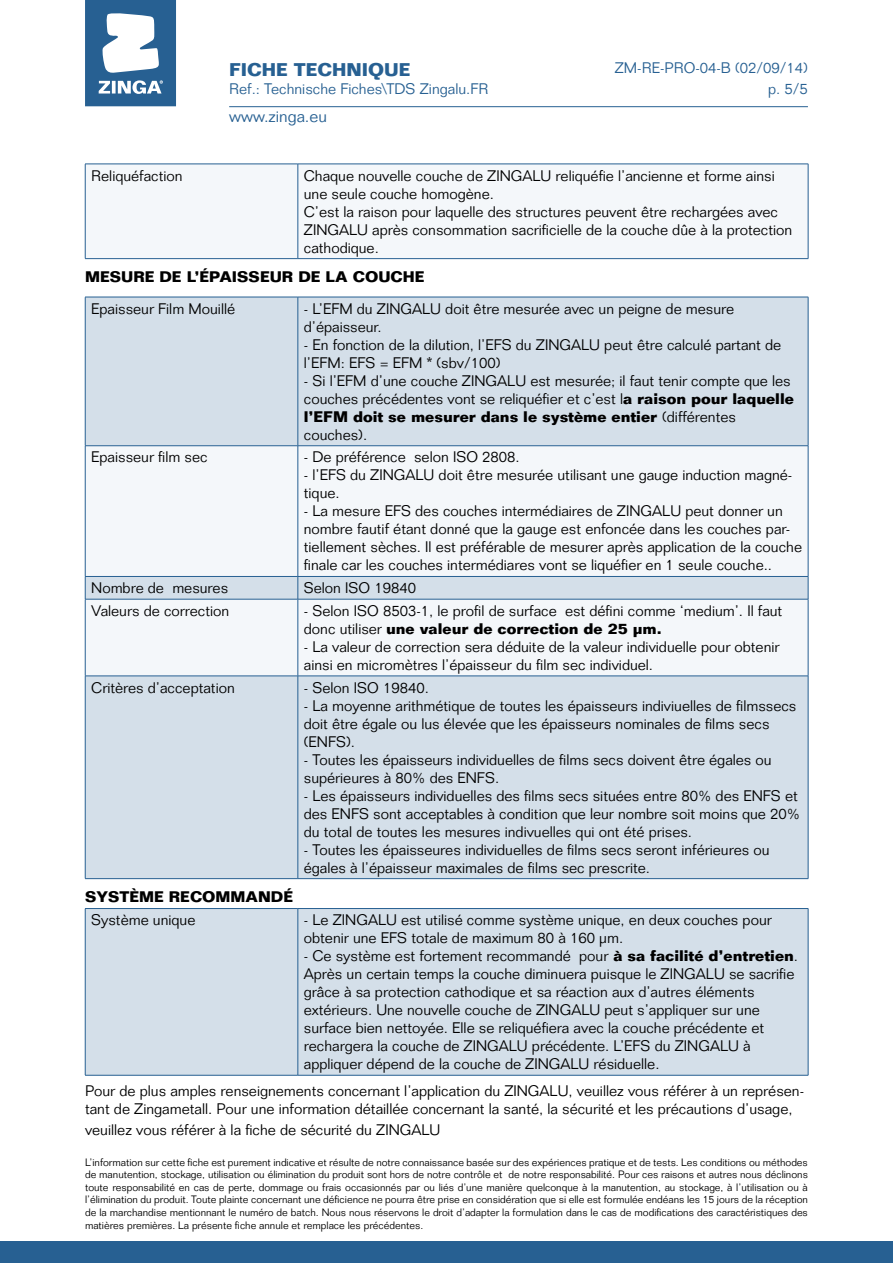
<style>
.page{position:relative;width:893px;height:1263px;background:#fff}
.page>*{position:absolute;margin:0;border:0;box-sizing:border-box;transform-origin:0 0}
.t1{font:700 18px "Folio Std";color:#276092}
.t2{font:300 16.5px "Folio Std";color:#276092}
.t3{font:300 15px/18px "Folio Std";color:#000}
.t4{font:300 15px "Folio Std";color:#276092}
.t5{font:700 15px "Folio Std";color:#000}
.t6{font:300 10.5px/12.6px "Folio Std";color:#000;text-align:justify}
.s1{font-weight:700}
</style>
<div class="page">
<svg style="left:85px;top:0;width:91px;height:106px"></svg>
<hr style="left:229px;top:106px;width:579px;height:1px;background:#276092">
<div style="left:0;top:1242px;width:893px;height:21px;background:#276092"></div>
<div style="left:86px;top:165px;width:722px;height:93px;background:#f4f7fa"></div>
<hr style="left:85px;top:164px;width:213px;height:1px;background:#276092">
<hr style="left:85px;top:164px;width:1px;height:94px;background:#276092">
<hr style="left:298px;top:164px;width:510px;height:1px;background:#276092">
<hr style="left:298px;top:164px;width:1px;height:94px;background:#276092">
<hr style="left:808px;top:164px;width:1px;height:94px;background:#276092">
<hr style="left:85px;top:258px;width:213px;height:1px;background:#276092">
<hr style="left:298px;top:258px;width:510px;height:1px;background:#276092">
<div style="left:86px;top:298px;width:722px;height:580px;background:#d4dfe9"></div>
<svg style="left:86px;top:446px;width:722px;height:230px;fill:#f4f7fa"></svg>
<hr style="left:85px;top:297px;width:213px;height:1px;background:#276092">
<hr style="left:85px;top:297px;width:1px;height:149px;background:#276092">
<hr style="left:298px;top:297px;width:510px;height:1px;background:#276092">
<hr style="left:298px;top:297px;width:1px;height:149px;background:#276092">
<hr style="left:808px;top:297px;width:1px;height:149px;background:#276092">
<hr style="left:85px;top:445px;width:213px;height:1px;background:#276092">
<hr style="left:85px;top:446px;width:1px;height:130px;background:#276092">
<hr style="left:298px;top:445px;width:510px;height:1px;background:#276092">
<hr style="left:298px;top:446px;width:1px;height:130px;background:#276092">
<hr style="left:808px;top:446px;width:1px;height:130px;background:#276092">
<hr style="left:85px;top:576px;width:213px;height:1px;background:#276092">
<svg style="left:85px;top:577px;width:1px;height:22px"></svg>
<hr style="left:298px;top:576px;width:510px;height:1px;background:#276092">
<svg style="left:298px;top:577px;width:1px;height:22px"></svg>
<svg style="left:808px;top:577px;width:1px;height:22px"></svg>
<hr style="left:85px;top:599px;width:213px;height:1px;background:#276092">
<hr style="left:85px;top:599px;width:1px;height:77px;background:#276092">
<hr style="left:298px;top:599px;width:510px;height:1px;background:#276092">
<hr style="left:298px;top:599px;width:1px;height:77px;background:#276092">
<hr style="left:808px;top:599px;width:1px;height:77px;background:#276092">
<hr style="left:85px;top:676px;width:213px;height:1px;background:#276092">
<hr style="left:85px;top:676px;width:1px;height:202px;background:#276092">
<hr style="left:298px;top:676px;width:510px;height:1px;background:#276092">
<hr style="left:298px;top:676px;width:1px;height:202px;background:#276092">
<hr style="left:808px;top:676px;width:1px;height:202px;background:#276092">
<hr style="left:85px;top:878px;width:213px;height:1px;background:#276092">
<hr style="left:298px;top:878px;width:510px;height:1px;background:#276092">
<div style="left:86px;top:909px;width:722px;height:166px;background:#d4dfe9"></div>
<hr style="left:85px;top:908px;width:213px;height:1px;background:#276092">
<hr style="left:85px;top:909px;width:1px;height:166px;background:#276092">
<hr style="left:298px;top:908px;width:510px;height:1px;background:#276092">
<hr style="left:298px;top:909px;width:1px;height:166px;background:#276092">
<hr style="left:808px;top:909px;width:1px;height:166px;background:#276092">
<hr style="left:85px;top:1075px;width:213px;height:1px;background:#276092">
<hr style="left:298px;top:1075px;width:510px;height:1px;background:#276092">
<p class="t1" style="left:229px;top:58px;width:183px">FICHE TECHNIQUE</p>
<p class="t4" style="left:229px;top:79px;width:261px">Ref.: Technische Fiches\TDS Zingalu.FR</p>
<p class="t2" style="left:229px;top:106px;width:99px">www.zinga.eu</p>
<p class="t4" style="left:615px;top:59px;width:195px">ZM-RE-PRO-04-B (02/09/14)</p>
<p class="t4" style="left:768px;top:79px;width:41px">p. 5/5</p>
<p class="t3" style="left:91px;top:166px;width:93px">Reliquéfaction</p>
<p class="t3" style="left:304px;top:166px;width:490px">Chaque nouvelle couche de ZINGALU reliquéfie l’ancienne et forme ainsi une seule couche homogène.<br>C’est la raison pour laquelle des structures peuvent être rechargées avec ZINGALU après consommation sacrificielle de la couche dûe à la protection cathodique.</p>
<p class="t5" style="left:85px;top:268px;width:27px">Mesure</p>
<p class="t5" style="left:159px;top:268px;width:52px">de l’épaisseur</p>
<p class="t5" style="left:298px;top:268px;width:68px">delacouche</p>
<p class="t3" style="left:91px;top:299px;width:145px">Epaisseur Film Mouillé</p>
<p class="t3" style="left:304px;top:299px;width:432px">- L’EFM du ZINGALU doit être mesurée avec un peigne de mesure d’épaisseur.</p>
<p class="t3" style="left:304px;top:335px;width:479px">- En fonction de la dilution, l’EFS du ZINGALU peut être calculé partant de l’EFM: EFS = EFM * (sbv/100)</p>
<p class="t3" style="left:304px;top:371px;width:492px">- Si l’EFM d’une couche ZINGALU est mesurée; il faut tenir compte que les couches précédentes vont se reliquéfier et c’est l<span class="s1">a raison pour laquelle l’EFM doit se mesurer dans le système entier</span> (différentes couches).</p>
<p class="t3" style="left:91px;top:448px;width:118px">Epaisseur film sec</p>
<p class="t3" style="left:304px;top:448px;width:217px">- De préférence selon ISO 2808.</p>
<p class="t3" style="left:304px;top:466px;width:490px">- l’EFS du ZINGALU doit être mesurée utilisant une gauge induction magné&shy;tique.</p>
<p class="t3" style="left:304px;top:502px;width:500px">- La mesure EFS des couches intermédiaires de ZINGALU peut donner un nombre fautif étant donné que la gauge est enfoncée dans les couches par&shy;tiellement sèches. Il est préférable de mesurer après application de la couche finale car les couches intermédiares vont se liquéfier en 1 seule couche..</p>
<p class="t3" style="left:91px;top:579px;width:138px">Nombre de mesures</p>
<p class="t3" style="left:304px;top:579px;width:114px">Selon ISO 19840</p>
<p class="t3" style="left:91px;top:602px;width:140px">Valeurs de correction</p>
<p class="t3" style="left:304px;top:602px;width:480px">- Selon ISO 8503-1, le profil de surface est défini comme ‘medium’. Il faut donc utiliser <span class="s1">une valeur de correction de 25 μm.</span></p>
<p class="t3" style="left:304px;top:638px;width:477px">- La valeur de correction sera déduite de la valeur individuelle pour obtenir ainsi en micromètres l’épaisseur du film sec individuel.</p>
<p class="t3" style="left:91px;top:678px;width:145px">Critères d’acceptation</p>
<p class="t3" style="left:304px;top:678px;width:127px">- Selon ISO 19840.</p>
<p class="t3" style="left:304px;top:696px;width:494px">- La moyenne arithmétique de toutes les épaisseurs indiviuelles de filmssecs doit être égale ou lus élevée que les épaisseurs nominales de films secs (ENFS).</p>
<p class="t3" style="left:304px;top:750px;width:469px">- Toutes les épaisseurs individuelles de films secs doivent être égales ou supérieures à 80% des ENFS.</p>
<p class="t3" style="left:304px;top:786px;width:498px">- Les épaisseurs individuelles des films secs situées entre 80% des ENFS et des ENFS sont acceptables à condition que leur nombre soit moins que 20% du total de toutes les mesures indivuelles qui ont été prises.</p>
<p class="t3" style="left:304px;top:840px;width:467px">- Toutes les épaisseures individuelles de films secs seront inférieures ou égales à l’épaisseur maximales de films sec prescrite.</p>
<p class="t5" style="left:85px;top:888px;width:12px">syst</p>
<p class="t5" style="left:129px;top:888px;width:53px">ème recommandé</p>
<p class="t3" style="left:91px;top:911px;width:106px">Système unique</p>
<p class="t3" style="left:304px;top:911px;width:469px">- Le ZINGALU est utilisé comme système unique, en deux couches pour obtenir une EFS totale de maximum 80 à 160 µm.</p>
<p class="t3" style="left:304px;top:947px;width:496px">- Ce système est fortement recommandé pour <span class="s1">à sa facilité d’entretien</span>.<br>Après un certain temps la couche diminuera puisque le ZINGALU se sacrifie grâce à sa protection cathodique et sa réaction aux d’autres éléments extérieurs. Une nouvelle couche de ZINGALU peut s’appliquer sur une surface bien nettoyée. Elle se reliquéfiera avec la couche précédente et rechargera la couche de ZINGALU précédente. L’EFS du ZINGALU à appliquer dépend de la couche de ZINGALU résiduelle.</p>
<p class="t3" style="left:85px;top:1082px;width:721px">Pour de plus amples renseignements concernant l’application du ZINGALU, veuillez vous référer à un représen&shy;tant de Zingametall. Pour une information détaillée concernant la santé, la sécurité et les précautions d’usage,</p>
<p class="t3" style="left:85px;top:1121px;width:357px">veuillez vous référer à la fiche de sécurité du ZINGALU</p>
<p class="t6" style="left:85px;top:1155px;width:724px">L’information sur cette fiche est purement indicative et résulte de notre connaissance basée sur des expériences pratique et de tests. Les conditions ou méthodes de manutention, stockage, utilisation ou élimination du produit sont hors de notre contrôle et de notre responsabilité. Pour ces raisons et autres nous déclinons toute responsabilité en cas de perte, dommage ou frais occasionnés par ou liés d’une manière quelconque à la manutention, au stockage, à l’utilisation ou à l’élimination du produit. Toute plainte concernant une déficience ne pourra être prise en considération que si elle est formulée endéans les 15 jours de la réception de la marchandise mentionnant le numéro de batch. Nous nous réservons le droit d’adapter la formulation dans le cas de modifications des caractéristiques des matières premières. La présente fiche annule et remplace les précédentes.</p>
</div>
